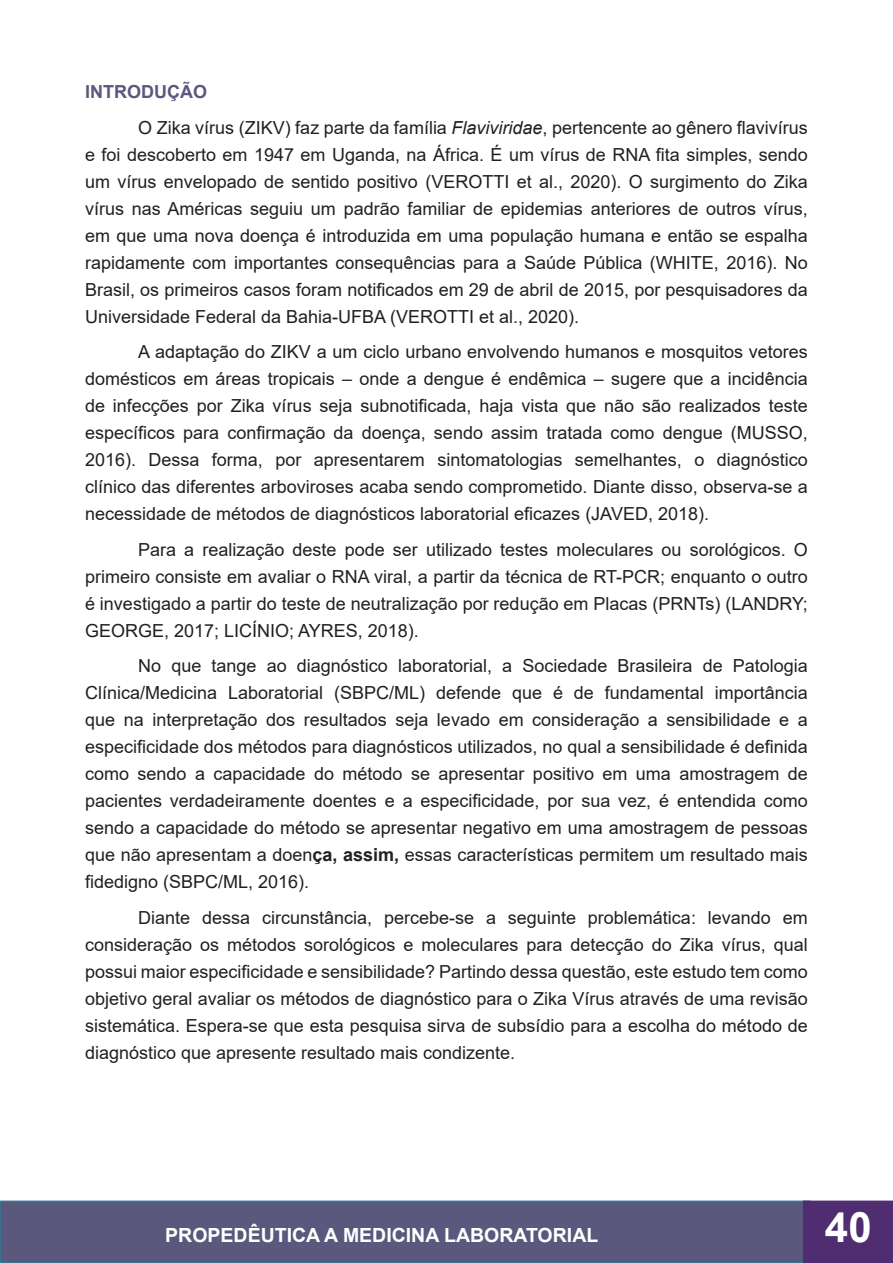
<style>
.page{position:relative;width:893px;height:1263px;background:#fff}
.page>*{position:absolute;margin:0;border:0;box-sizing:border-box;transform-origin:0 0}
.t1{font:700 42px "Arial";color:#fff}
.t2{font:700 19.5px "Arial";color:#fff}
.t3{font:18px/27px "Arial";color:#231f20;text-align:justify}
.List_Paragraph{font:700 18px "Arial";color:#5a597d}
.s1{font-style:italic}
.s2{font-weight:700}
</style>
<div class="page">
<div style="left:0;top:1200px;width:811px;height:63px;background:#5a597d;border:2px solid #2c7d98"></div>
<div style="left:803px;top:1200px;width:90px;height:63px;background:#502d71;border:2px solid #502d71"></div>
<p class="List_Paragraph" style="left:85px;top:79px;width:123px">INTRODUÇÃO</p>
<p class="t3" style="left:85px;top:114px;width:724px;text-indent:53px">O Zika vírus (ZIKV) faz parte da família <span class="s1">Flaviviridae</span>, pertencente ao gênero flavivírus e foi descoberto em 1947 em Uganda, na África. É um vírus de RNA fita simples, sendo um vírus envelopado de sentido positivo (VEROTTI et al., 2020). O surgimento do Zika vírus nas Américas seguiu um padrão familiar de epidemias anteriores de outros vírus, em que uma nova doença é introduzida em uma população humana e então se espalha rapidamente com importantes consequências para a Saúde Pública (WHITE, 2016). No Brasil, os primeiros casos foram notificados em 29 de abril de 2015, por pesquisadores da Universidade Federal da Bahia-UFBA (VEROTTI et al., 2020).</p>
<p class="t3" style="left:85px;top:338px;width:724px;text-indent:53px">A adaptação do ZIKV a um ciclo urbano envolvendo humanos e mosquitos vetores domésticos em áreas tropicais – onde a dengue é endêmica – sugere que a incidência de infecções por Zika vírus seja subnotificada, haja vista que não são realizados teste específicos para confirmação da doença, sendo assim tratada como dengue (MUSSO, 2016). Dessa forma, por apresentarem sintomatologias semelhantes, o diagnóstico clínico das diferentes arboviroses acaba sendo comprometido. Diante disso, observa-se a necessidade de métodos de diagnósticos laboratorial eficazes (JAVED, 2018).</p>
<p class="t3" style="left:85px;top:536px;width:724px;text-indent:53px">Para a realização deste pode ser utilizado testes moleculares ou sorológicos. O primeiro consiste em avaliar o RNA viral, a partir da técnica de RT-PCR; enquanto o outro é investigado a partir do teste de neutralização por redução em Placas (PRNTs) (LANDRY; GEORGE, 2017; LICÍNIO; AYRES, 2018).</p>
<p class="t3" style="left:85px;top:652px;width:724px;text-indent:53px">No que tange ao diagnóstico laboratorial, a Sociedade Brasileira de Patologia Clínica/Medicina Laboratorial (SBPC/ML) defende que é de fundamental importância que na interpretação dos resultados seja levado em consideração a sensibilidade e a especificidade dos métodos para diagnósticos utilizados, no qual a sensibilidade é definida como sendo a capacidade do método se apresentar positivo em uma amostragem de pacientes verdadeiramente doentes e a especificidade, por sua vez, é entendida como sendo a capacidade do método se apresentar negativo em uma amostragem de pessoas que não apresentam a doen<span class="s2">ça, assim,</span> essas características permitem um resultado mais fidedigno (SBPC/ML, 2016).</p>
<p class="t3" style="left:85px;top:904px;width:724px;text-indent:53px">Diante dessa circunstância, percebe-se a seguinte problemática: levando em consideração os métodos sorológicos e moleculares para detecção do Zika vírus, qual possui maior especificidade e sensibilidade? Partindo dessa questão, este estudo tem como objetivo geral avaliar os métodos de diagnóstico para o Zika Vírus através de uma revisão sistemática. Espera-se que esta pesquisa sirva de subsídio para a escolha do método de diagnóstico que apresente resultado mais condizente.</p>
<p class="t2" style="left:165px;top:1221px;width:434px">PROPEDÊUTICA A MEDICINA LABORATORIAL</p>
<h1 class="t1" style="left:825px;top:1198px;width:48px">40</h1>
</div>
